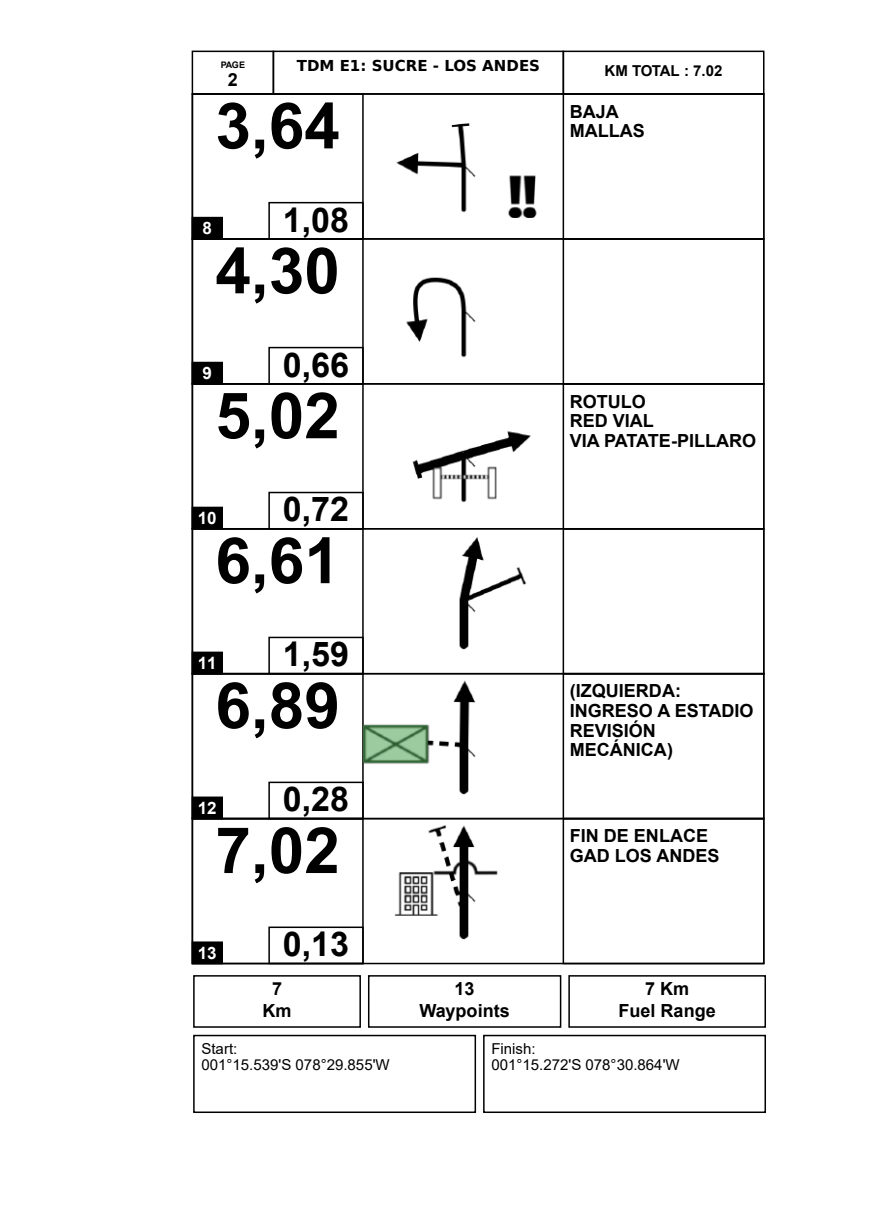
<style>
.page{position:relative;width:885px;height:1225px;background:#fff}
.page>*{position:absolute;margin:0;border:0;box-sizing:border-box;transform-origin:0 0}
.t1{font:700 64px "Arial";color:#000}
.t2{font:700 34px "Arial";color:#000}
.t3{font:700 18px/19.6px "Arial";color:#000}
.t4{font:700 17px "Arial";color:#fff}
.t5{font:15px/16.4px "Arial";color:#000}
.t6{font:700 15px "DejaVu Sans";color:#000}
.t7{font:700 15px "Arial";letter-spacing:-.02em;color:#000}
.t8{font:700 9px "Arial";color:#000}
</style>
<div class="page">
<div style="left:192px;top:51px;width:82px;height:44px;border:2px solid #000"></div>
<div style="left:272px;top:51px;width:292px;height:44px;border:2px solid #000"></div>
<div style="left:562px;top:51px;width:202px;height:44px;border:2px solid #000"></div>
<div style="left:192px;top:93px;width:171px;height:147px;border:2px solid #000"></div>
<div style="left:192px;top:217px;width:31px;height:23px;border:2px solid #000"></div>
<div style="left:192px;top:218px;width:30px;height:21px;background:#000"></div>
<div style="left:268px;top:202px;width:95px;height:38px;border:2px solid #000"></div>
<img style="left:363px;top:94px;width:199px;height:124px">
<div style="left:562px;top:93px;width:202px;height:147px;border:2px solid #000"></div>
<div style="left:192px;top:238px;width:171px;height:146px;border:2px solid #000"></div>
<div style="left:192px;top:362px;width:31px;height:22px;border:2px solid #000"></div>
<div style="left:192px;top:362px;width:30px;height:22px;background:#000"></div>
<div style="left:268px;top:347px;width:95px;height:37px;border:2px solid #000"></div>
<img style="left:363px;top:239px;width:199px;height:123px">
<div style="left:562px;top:238px;width:202px;height:146px;border:2px solid #000"></div>
<div style="left:192px;top:383px;width:171px;height:146px;border:2px solid #000"></div>
<div style="left:192px;top:507px;width:31px;height:22px;border:2px solid #000"></div>
<div style="left:192px;top:507px;width:30px;height:22px;background:#000"></div>
<div style="left:268px;top:492px;width:95px;height:37px;border:2px solid #000"></div>
<img style="left:363px;top:384px;width:199px;height:123px">
<div style="left:562px;top:383px;width:202px;height:146px;border:2px solid #000"></div>
<div style="left:192px;top:528px;width:171px;height:146px;border:2px solid #000"></div>
<div style="left:192px;top:651px;width:31px;height:23px;border:2px solid #000"></div>
<div style="left:192px;top:652px;width:30px;height:21px;background:#000"></div>
<div style="left:268px;top:636px;width:95px;height:38px;border:2px solid #000"></div>
<img style="left:363px;top:529px;width:199px;height:123px">
<div style="left:562px;top:528px;width:202px;height:146px;border:2px solid #000"></div>
<div style="left:192px;top:673px;width:171px;height:146px;border:2px solid #000"></div>
<div style="left:192px;top:796px;width:31px;height:23px;border:2px solid #000"></div>
<div style="left:192px;top:797px;width:30px;height:21px;background:#000"></div>
<div style="left:268px;top:781px;width:95px;height:38px;border:2px solid #000"></div>
<img style="left:363px;top:673px;width:199px;height:124px">
<div style="left:562px;top:673px;width:202px;height:146px;border:2px solid #000"></div>
<div style="left:192px;top:818px;width:171px;height:146px;border:2px solid #000"></div>
<div style="left:192px;top:941px;width:31px;height:23px;border:2px solid #000"></div>
<div style="left:192px;top:942px;width:30px;height:21px;background:#000"></div>
<div style="left:268px;top:926px;width:95px;height:38px;border:2px solid #000"></div>
<img style="left:363px;top:818px;width:199px;height:124px">
<div style="left:562px;top:818px;width:202px;height:146px;border:2px solid #000"></div>
<div style="left:193px;top:975px;width:168px;height:52px;border:2px solid #000"></div>
<div style="left:368px;top:975px;width:193px;height:52px;border:2px solid #000"></div>
<div style="left:568px;top:975px;width:198px;height:52px;border:2px solid #000"></div>
<div style="left:193px;top:1034px;width:283px;height:79px;border:2px solid #000"></div>
<div style="left:483px;top:1034px;width:283px;height:79px;border:2px solid #000"></div>
<svg style="left:363px;top:725px;width:64px;height:37px;background:#7baa7f"></svg>
<p class="t6" style="left:297px;top:54px;width:245px">TDM E1: SUCRE - LOS ANDES</p>
<p class="t7" style="left:604px;top:61px;width:119px">KM TOTAL : 7.02</p>
<h1 class="t1" style="left:215px;top:81px;width:126px">3,64</h1>
<p class="t8" style="left:221px;top:59px;width:26px">PAGE</p>
<p class="t3" style="left:228px;top:71px;width:12px">2</p>
<p class="t3" style="left:569px;top:102px;width:77px">BAJA<br>MALLAS</p>
<p class="t4" style="left:202px;top:216px;width:11px">8</p>
<h2 class="t2" style="left:283px;top:196px;width:68px">1,08</h2>
<h1 class="t1" style="left:215px;top:226px;width:126px">4,30</h1>
<h2 class="t2" style="left:283px;top:341px;width:68px">0,66</h2>
<h1 class="t1" style="left:215px;top:371px;width:126px">5,02</h1>
<p class="t4" style="left:202px;top:361px;width:11px">9</p>
<p class="t4" style="left:198px;top:506px;width:20px">10</p>
<h2 class="t2" style="left:283px;top:485px;width:68px">0,72</h2>
<h1 class="t1" style="left:215px;top:515px;width:126px">6,61</h1>
<h2 class="t2" style="left:283px;top:630px;width:68px">1,59</h2>
<h1 class="t1" style="left:215px;top:660px;width:126px">6,89</h1>
<p class="t4" style="left:198px;top:651px;width:20px">11</p>
<p class="t4" style="left:198px;top:796px;width:20px">12</p>
<h2 class="t2" style="left:283px;top:775px;width:68px">0,28</h2>
<h1 class="t1" style="left:215px;top:805px;width:126px">7,02</h1>
<p class="t4" style="left:198px;top:940px;width:20px">13</p>
<h2 class="t2" style="left:283px;top:920px;width:68px">0,13</h2>
<p class="t3" style="left:569px;top:392px;width:188px">ROTULO<br>RED VIAL<br>VIA PATATE-PILLARO</p>
<p class="t3" style="left:569px;top:681px;width:185px">(IZQUIERDA:<br>INGRESO A ESTADIO<br>REVISIÓN<br>MECÁNICA)</p>
<p class="t3" style="left:569px;top:826px;width:151px">FIN DE ENLACE<br>GAD LOS ANDES</p>
<p class="t3" style="left:262px;top:978px;width:31px;line-height:21.4px;text-align:center">7<br>Km</p>
<p class="t3" style="left:419px;top:978px;width:92px;line-height:21.4px;text-align:center">13<br>Waypoints</p>
<p class="t3" style="left:618px;top:978px;width:99px;line-height:21.4px;text-align:center">7 Km<br>Fuel Range</p>
<p class="t5" style="left:201px;top:1040px;width:190px">Start:<br>001°15.539'S 078°29.855'W</p>
<p class="t5" style="left:491px;top:1040px;width:190px">Finish:<br>001°15.272'S 078°30.864'W</p>
</div>
